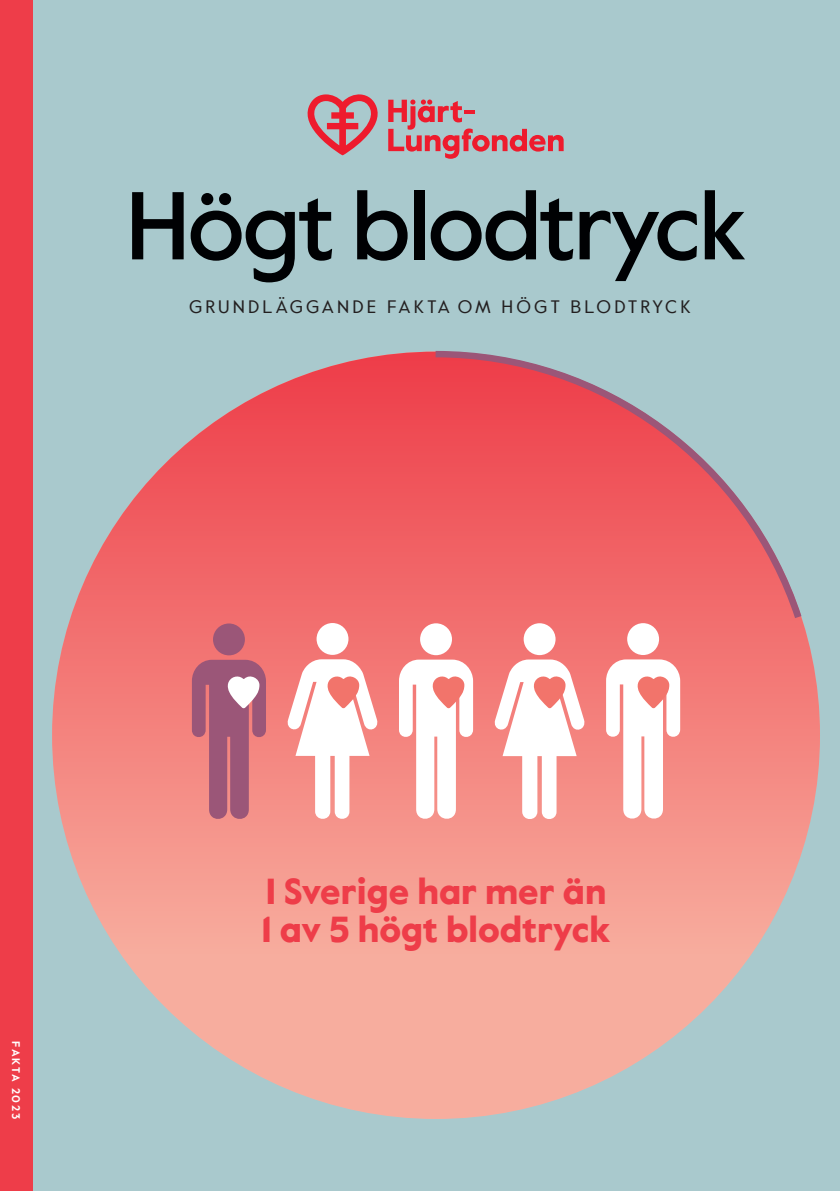
<style>
.page{position:relative;width:840px;height:1191px;background:#fff}
.page>*{position:absolute;margin:0;border:0;box-sizing:border-box;transform-origin:0 0}
.Rubrik_Value_42_pt{font:500 96px "Value";letter-spacing:-.025em;color:#000103}
.Ingress{font:900 36px/38px "Value";color:#ee3d49}
.t1{font:18px "Value";letter-spacing:.175em;color:#231f20}
.t2{font:700 11px "Value";letter-spacing:.15em;color:#fff}
</style>
<div class="page">
<div style="left:32px;top:0;width:807px;height:1191px;background:#a9c9cd"></div>
<div style="left:52px;top:351px;width:767px;height:768px;background:linear-gradient(to bottom,#ee424d,#f9bfac);border-radius:50%"></div>
<svg style="left:435px;top:351px;width:366px;height:267px"></svg>
<div style="left:316px;top:623px;width:32px;height:32px;background:#fff;border-radius:50%"></div>
<div style="left:523px;top:623px;width:32px;height:32px;background:#fff;border-radius:50%"></div>
<div style="left:213px;top:623px;width:32px;height:32px;background:#9b5678;border-radius:50%"></div>
<div style="left:420px;top:623px;width:31px;height:32px;background:#fff;border-radius:50%"></div>
<div style="left:626px;top:623px;width:32px;height:32px;background:#fff;border-radius:50%"></div>
<svg style="left:605px;top:659px;width:74px;height:163px;background:#facfcd"></svg>
<svg style="left:492px;top:659px;width:94px;height:162px;background:#f9c2bf"></svg>
<svg style="left:398px;top:659px;width:75px;height:163px;background:#facfcc"></svg>
<svg style="left:285px;top:659px;width:94px;height:162px;background:#f9c2bf"></svg>
<svg style="left:192px;top:660px;width:74px;height:162px;background:#bd7083"></svg>
<div style="left:0;top:0;width:32px;height:1191px;background:#ee3d49"></div>
<svg style="left:307px;top:94px;width:71px;height:61px"></svg>
<svg style="left:388px;top:99px;width:175px;height:60px"></svg>
<p class="Rubrik_Value_42_pt" style="left:126px;top:159px;width:621px">Högt blodtryck</p>
<p class="t1" style="left:189px;top:294px;width:502px">GRUNDLÄGGANDE FAKTA OM HÖGT BLODTRYCK</p>
<p class="t2" style="left:24px;top:1041px;width:79px;rotate:90deg">FAKTA 2023</p>
<p class="Ingress" style="left:261px;top:873px;width:350px">I Sverige har mer än<br>1 av 5 högt blodtryck</p>
</div>
